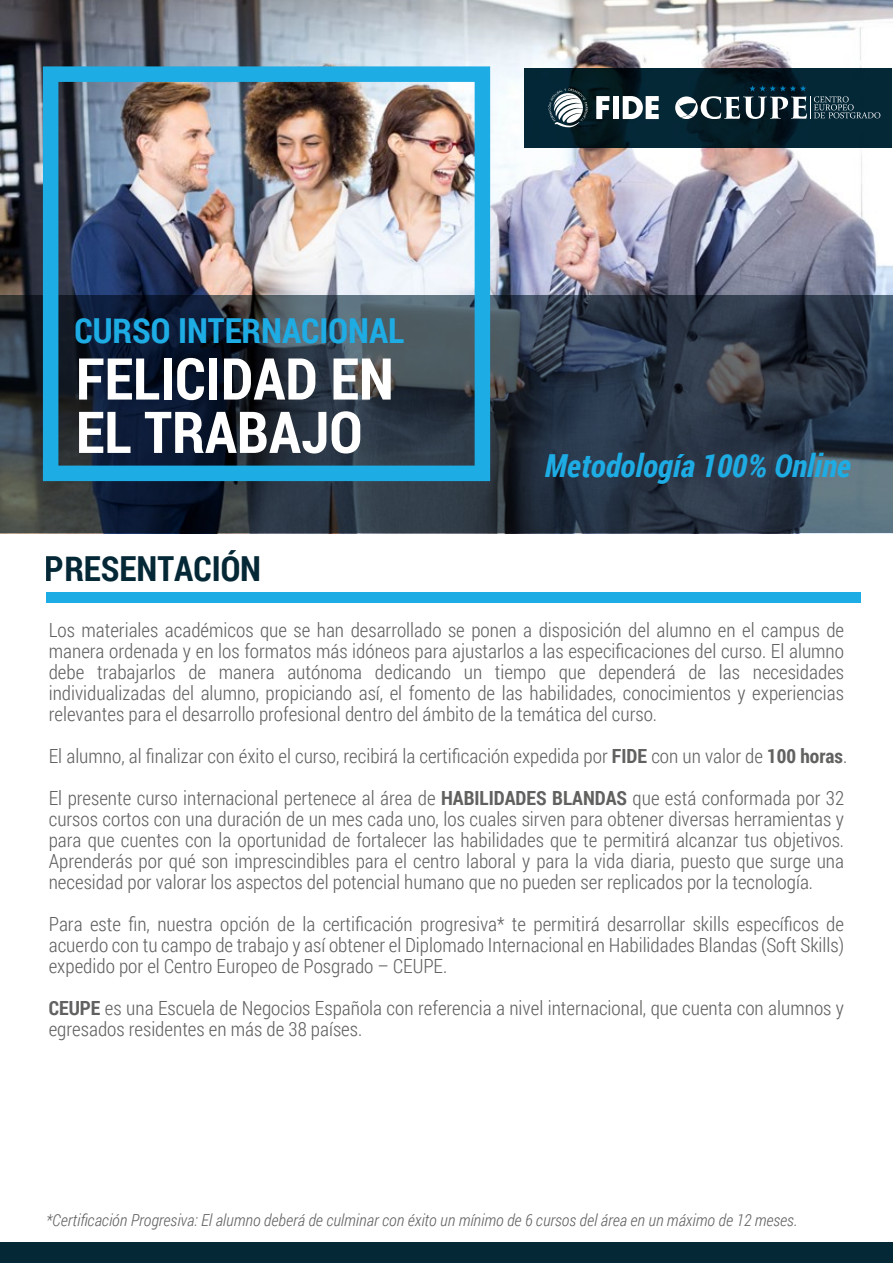
<style>
.page{position:relative;width:893px;height:1263px;background:#fff}
.page>*{position:absolute;margin:0;border:0;box-sizing:border-box;transform-origin:0 0}
.t1{font:700 57.75px/53.4px "Roboto Condensed";color:#fff}
.t2{font:700 34.5px "Roboto Condensed";color:#1eace4}
.t3{font:700 34.5px "Roboto Condensed";color:#052837}
.t4{font:italic 700 31.8px "Roboto Condensed";color:#1eace4}
.t5{font:300 19.5px/21px "Roboto Condensed";color:#616160;text-align:justify}
.t6{font:italic 300 16.5px "Roboto Condensed";color:#626261}
.s1{font-weight:700}
</style>
<div class="page">
<img style="left:0;top:0;width:893px;height:533px">
<svg style="left:0;top:296px;width:893px;height:236px;background:#2d3846"></svg>
<div style="left:46px;top:592px;width:815px;height:11px;background:#1eace4"></div>
<img style="left:43px;top:66px;width:447px;height:415px">
<div style="left:0;top:1242px;width:892px;height:21px;background:#052837"></div>
<svg style="left:524px;top:68px;width:367px;height:79px;background:#04212c"></svg>
<svg style="left:548px;top:88px;width:40px;height:40px"></svg>
<svg style="left:596px;top:96px;width:13px;height:23px"></svg>
<div style="left:613px;top:96px;width:6px;height:23px;background:#fff"></div>
<svg style="left:623px;top:96px;width:36px;height:23px"></svg>
<svg style="left:675px;top:85px;width:205px;height:34px;background:#374f5a"></svg>
<h2 class="t2" style="left:74px;top:306px;width:331px">CURSO INTERNACIONAL</h2>
<h1 class="t1" style="left:76px;top:350px;width:319px">FELICIDAD EN<br>EL TRABAJO</h1>
<h2 class="t3" style="left:45px;top:545px;width:218px">PRESENTACIÓN</h2>
<h3 class="t4" style="left:545px;top:444px;width:307px">Metodología 100% Online</h3>
<p class="t5" style="left:49px;top:619px;width:797px">Los materiales académicos que se han desarrollado se ponen a disposición del alumno en el campus de manera ordenada y en los formatos más idóneos para ajustarlos a las especificaciones del curso. El alumno debe trabajarlos de manera autónoma dedicando un tiempo que dependerá de las necesidades individualizadas del alumno, propiciando así, el fomento de las habilidades, conocimientos y experiencias relevantes para el desarrollo profesional dentro del ámbito de la temática del curso.</p>
<p class="t5" style="left:49px;top:735px;width:800px;line-height:42px">El alumno, al finalizar con éxito el curso, recibirá la certificación expedida por <span class="s1">FIDE</span> con un valor de <span class="s1">100 horas</span>.<br>El presente curso internacional pertenece al área de <span class="s1">HABILIDADES BLANDAS</span> que está conformada por 32</p>
<p class="t5" style="left:49px;top:808px;width:797px">cursos cortos con una duración de un mes cada uno, los cuales sirven para obtener diversas herramientas y para que cuentes con la oportunidad de fortalecer las habilidades que te permitirá alcanzar tus objetivos.<br>Aprenderás por qué son imprescindibles para el centro laboral y para la vida diaria, puesto que surge una necesidad por valorar los aspectos del potencial humano que no pueden ser replicados por la tecnología.</p>
<p class="t5" style="left:49px;top:913px;width:797px">Para este fin, nuestra opción de la certificación progresiva* te permitirá desarrollar skills específicos de acuerdo con tu campo de trabajo y así obtener el Diplomado Internacional en Habilidades Blandas (Soft Skills) expedido por el Centro Europeo de Posgrado – CEUPE.</p>
<p class="t5" style="left:49px;top:997px;width:797px"><span class="s1">CEUPE</span> es una Escuela de Negocios Española con referencia a nivel internacional, que cuenta con alumnos y egresados residentes en más de 38 países.</p>
<p class="t6" style="left:46px;top:1209px;width:753px">*Certificación Progresiva: El alumno deberá de culminar con éxito un mínimo de 6 cursos del área en un máximo de 12 meses.</p>
</div>
